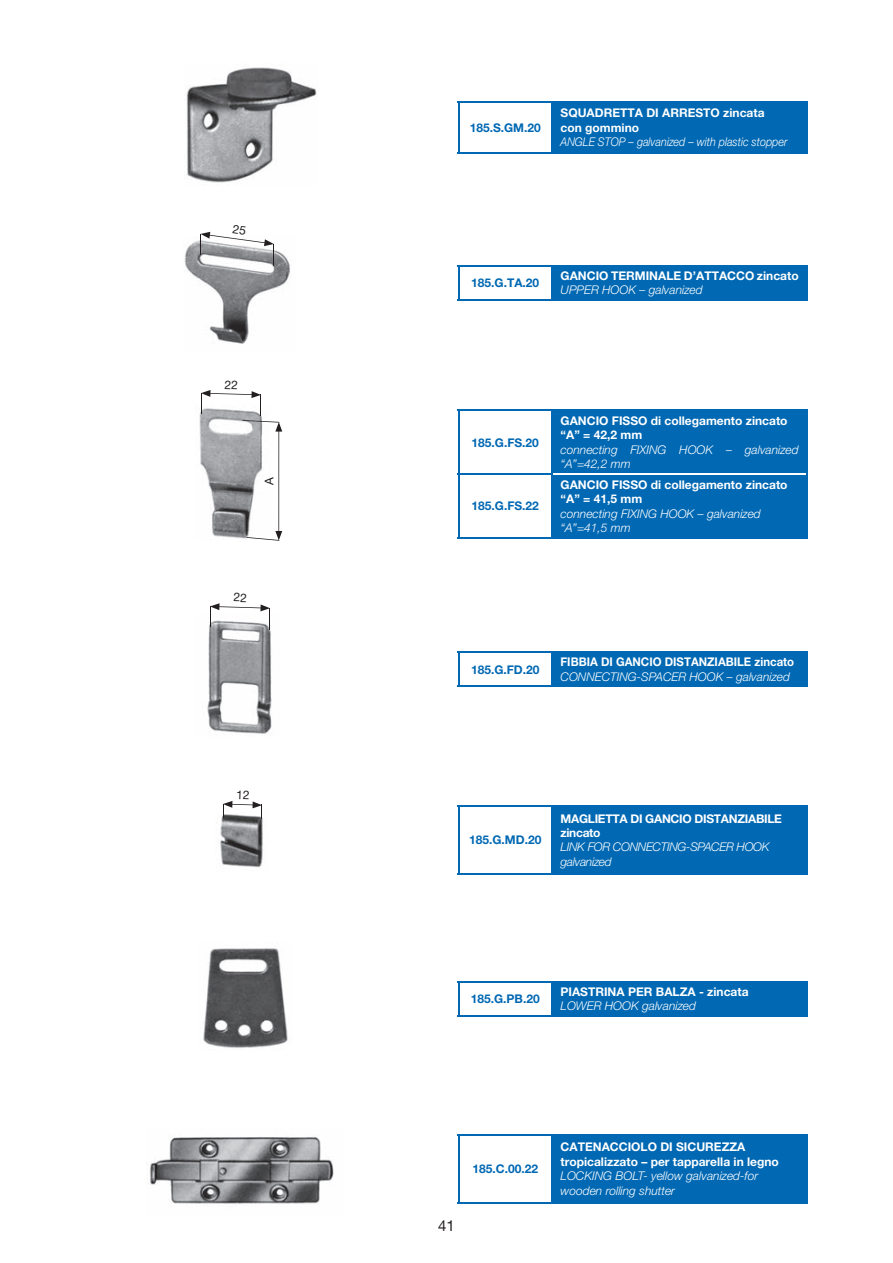
<style>
.page{position:relative;width:893px;height:1263px;background:#fff}
.page>*{position:absolute;margin:0;border:0;box-sizing:border-box;transform-origin:0 0}
.t1{font:15px "Helvetica Neue LT Pro";color:#231f20}
.t2{font:700 12px/14.4px "Helvetica Neue LT Pro";color:#fff}
.t3{font:italic 300 12px/14.4px "Helvetica Neue LT Pro";color:#fff}
.t4{font:700 12px "Helvetica Neue LT Pro";color:#0168b3}
.t5{font:italic 300 12px "Helvetica Neue LT Pro";color:#fff;scale:.9 1}
.t6{font:italic 300 12px/14.4px "Helvetica Neue LT Pro";letter-spacing:-.025em;color:#fff}
.t7{font:700 12px/14.4px "Helvetica Neue LT Pro";letter-spacing:-.025em;color:#fff}
.t8{font:700 12px "Helvetica Neue LT Pro";color:#fff;scale:.95 1}
.t9{font:12px "Helvetica Neue LT Pro";color:#231f20}
</style>
<div class="page">
<img style="left:186px;top:67px;width:131px;height:116px">
<img style="left:184px;top:240px;width:107px;height:104px">
<img style="left:199px;top:411px;width:63px;height:128px">
<img style="left:207px;top:624px;width:65px;height:110px">
<img style="left:220px;top:815px;width:43px;height:53px">
<img style="left:203px;top:948px;width:85px;height:100px">
<img style="left:147px;top:1134px;width:187px;height:70px">
<div style="left:552px;top:102px;width:255px;height:51px;background:#0168b3"></div>
<hr style="left:458px;top:103px;width:1px;height:49px;background:#0168b3">
<hr style="left:458px;top:101px;width:94px;height:2px;background:#0168b3">
<hr style="left:458px;top:152px;width:94px;height:2px;background:#0168b3">
<hr style="left:551px;top:103px;width:2px;height:49px;background:#0168b3">
<hr style="left:552px;top:101px;width:256px;height:2px;background:#0168b3">
<hr style="left:806px;top:103px;width:2px;height:49px;background:#0168b3">
<hr style="left:552px;top:152px;width:256px;height:2px;background:#0168b3">
<div style="left:552px;top:266px;width:255px;height:34px;background:#0168b3"></div>
<hr style="left:458px;top:267px;width:1px;height:32px;background:#0168b3">
<hr style="left:458px;top:265px;width:94px;height:2px;background:#0168b3">
<hr style="left:458px;top:299px;width:94px;height:2px;background:#0168b3">
<hr style="left:551px;top:267px;width:2px;height:32px;background:#0168b3">
<hr style="left:552px;top:265px;width:256px;height:2px;background:#0168b3">
<hr style="left:806px;top:267px;width:2px;height:32px;background:#0168b3">
<hr style="left:552px;top:299px;width:256px;height:2px;background:#0168b3">
<div style="left:553px;top:411px;width:253px;height:126px;background:#0168b3"></div>
<hr style="left:553px;top:473px;width:253px;height:2px;background:#fff">
<hr style="left:458px;top:411px;width:1px;height:62px;background:#0168b3">
<hr style="left:458px;top:410px;width:94px;height:1px;background:#0168b3">
<hr style="left:551px;top:411px;width:2px;height:62px;background:#0168b3">
<hr style="left:552px;top:410px;width:256px;height:1px;background:#0168b3">
<hr style="left:806px;top:411px;width:2px;height:63px;background:#0168b3">
<hr style="left:458px;top:475px;width:1px;height:62px;background:#0168b3">
<hr style="left:458px;top:473px;width:95px;height:2px;background:#0168b3">
<hr style="left:458px;top:537px;width:94px;height:2px;background:#0168b3">
<hr style="left:551px;top:475px;width:2px;height:62px;background:#0168b3">
<hr style="left:806px;top:474px;width:2px;height:63px;background:#0168b3">
<hr style="left:552px;top:537px;width:256px;height:2px;background:#0168b3">
<div style="left:552px;top:652px;width:255px;height:34px;background:#0168b3"></div>
<hr style="left:458px;top:653px;width:1px;height:32px;background:#0168b3">
<hr style="left:458px;top:651px;width:94px;height:2px;background:#0168b3">
<hr style="left:458px;top:685px;width:94px;height:2px;background:#0168b3">
<hr style="left:551px;top:653px;width:2px;height:32px;background:#0168b3">
<hr style="left:552px;top:651px;width:256px;height:2px;background:#0168b3">
<hr style="left:806px;top:653px;width:2px;height:32px;background:#0168b3">
<hr style="left:552px;top:685px;width:256px;height:2px;background:#0168b3">
<div style="left:552px;top:806px;width:255px;height:68px;background:#0168b3"></div>
<hr style="left:458px;top:807px;width:1px;height:66px;background:#0168b3">
<hr style="left:458px;top:805px;width:94px;height:2px;background:#0168b3">
<hr style="left:458px;top:873px;width:94px;height:2px;background:#0168b3">
<hr style="left:551px;top:807px;width:2px;height:66px;background:#0168b3">
<hr style="left:552px;top:805px;width:256px;height:2px;background:#0168b3">
<hr style="left:806px;top:807px;width:2px;height:66px;background:#0168b3">
<hr style="left:552px;top:873px;width:256px;height:2px;background:#0168b3">
<div style="left:552px;top:982px;width:255px;height:34px;background:#0168b3"></div>
<hr style="left:458px;top:982px;width:1px;height:33px;background:#0168b3">
<hr style="left:458px;top:981px;width:94px;height:1px;background:#0168b3">
<hr style="left:458px;top:1015px;width:94px;height:1px;background:#0168b3">
<hr style="left:551px;top:982px;width:2px;height:33px;background:#0168b3">
<hr style="left:552px;top:981px;width:256px;height:1px;background:#0168b3">
<hr style="left:806px;top:982px;width:2px;height:33px;background:#0168b3">
<hr style="left:552px;top:1015px;width:256px;height:1px;background:#0168b3">
<div style="left:552px;top:1135px;width:255px;height:68px;background:#0168b3"></div>
<hr style="left:458px;top:1135px;width:1px;height:67px;background:#0168b3">
<hr style="left:458px;top:1134px;width:94px;height:1px;background:#0168b3">
<hr style="left:458px;top:1202px;width:94px;height:1px;background:#0168b3">
<hr style="left:551px;top:1135px;width:2px;height:67px;background:#0168b3">
<hr style="left:552px;top:1134px;width:256px;height:1px;background:#0168b3">
<hr style="left:806px;top:1135px;width:2px;height:67px;background:#0168b3">
<hr style="left:552px;top:1202px;width:256px;height:1px;background:#0168b3">
<hr style="left:278px;top:429px;width:1px;height:104px;background:#231f20">
<svg style="left:246px;top:531px;width:36px;height:10px"></svg>
<svg style="left:210px;top:603px;width:61px;height:27px"></svg>
<svg style="left:223px;top:801px;width:39px;height:18px"></svg>
<svg style="left:200px;top:231px;width:74px;height:35px"></svg>
<svg style="left:201px;top:390px;width:81px;height:42px"></svg>
<p class="t9" style="left:265px;top:485px;width:9px;rotate:-90deg">A</p>
<p class="t4" style="left:470px;top:123px;width:73px">185.S.GM.20</p>
<p class="t2" style="left:561px;top:107px;width:205px">SQUADRETTA DI ARRESTO zincata con gommino</p>
<p class="t5" style="left:561px;top:138px;width:254px">ANGLE STOP – galvanized – with plastic stopper</p>
<p class="t4" style="left:471px;top:278px;width:70px">185.G.TA.20</p>
<p class="t2" style="left:561px;top:270px;width:240px">GANCIO TERMINALE D’ATTACCO zincato</p>
<p class="t3" style="left:561px;top:284px;width:144px">UPPER HOOK – galvanized</p>
<p class="t4" style="left:472px;top:438px;width:69px">185.G.FS.20</p>
<p class="t4" style="left:472px;top:502px;width:69px">185.G.FS.22</p>
<p class="t2" style="left:561px;top:415px;width:229px">GANCIO FISSO di collegamento zincato “A” = 42,2 mm</p>
<p class="t3" style="left:561px;top:443px;width:240px">connecting FIXING HOOK – galvanized “A”=42,2 mm</p>
<p class="t2" style="left:561px;top:478px;width:229px">GANCIO FISSO di collegamento zincato “A” = 41,5 mm</p>
<p class="t3" style="left:561px;top:507px;width:202px">connecting FIXING HOOK – galvanized “A”=41,5 mm</p>
<p class="t4" style="left:471px;top:665px;width:70px">185.G.FD.20</p>
<p class="t8" style="left:561px;top:658px;width:247px">FIBBIA DI GANCIO DISTANZIABILE zincato</p>
<p class="t3" style="left:561px;top:670px;width:231px">CONNECTING-SPACER HOOK – galvanized</p>
<p class="t4" style="left:469px;top:835px;width:74px">185.G.MD.20</p>
<p class="t7" style="left:561px;top:812px;width:223px">MAGLIETTA DI GANCIO DISTANZIABILE zincato</p>
<p class="t6" style="left:561px;top:841px;width:211px">LINK FOR CONNECTING-SPACER HOOK galvanized</p>
<p class="t4" style="left:471px;top:994px;width:70px">185.G.PB.20</p>
<p class="t2" style="left:561px;top:985px;width:189px">PIASTRINA PER BALZA - zincata</p>
<p class="t3" style="left:561px;top:1000px;width:137px">LOWER HOOK galvanized</p>
<p class="t1" style="left:438px;top:1220px;width:18px">41</p>
<p class="t4" style="left:472px;top:1164px;width:67px">185.C.00.22</p>
<p class="t2" style="left:561px;top:1141px;width:220px">CATENACCIOLO DI SICUREZZA tropicalizzato – per tapparella in legno</p>
<p class="t3" style="left:561px;top:1170px;width:199px">LOCKING BOLT- yellow galvanized-for wooden rolling shutter</p>
</div>
